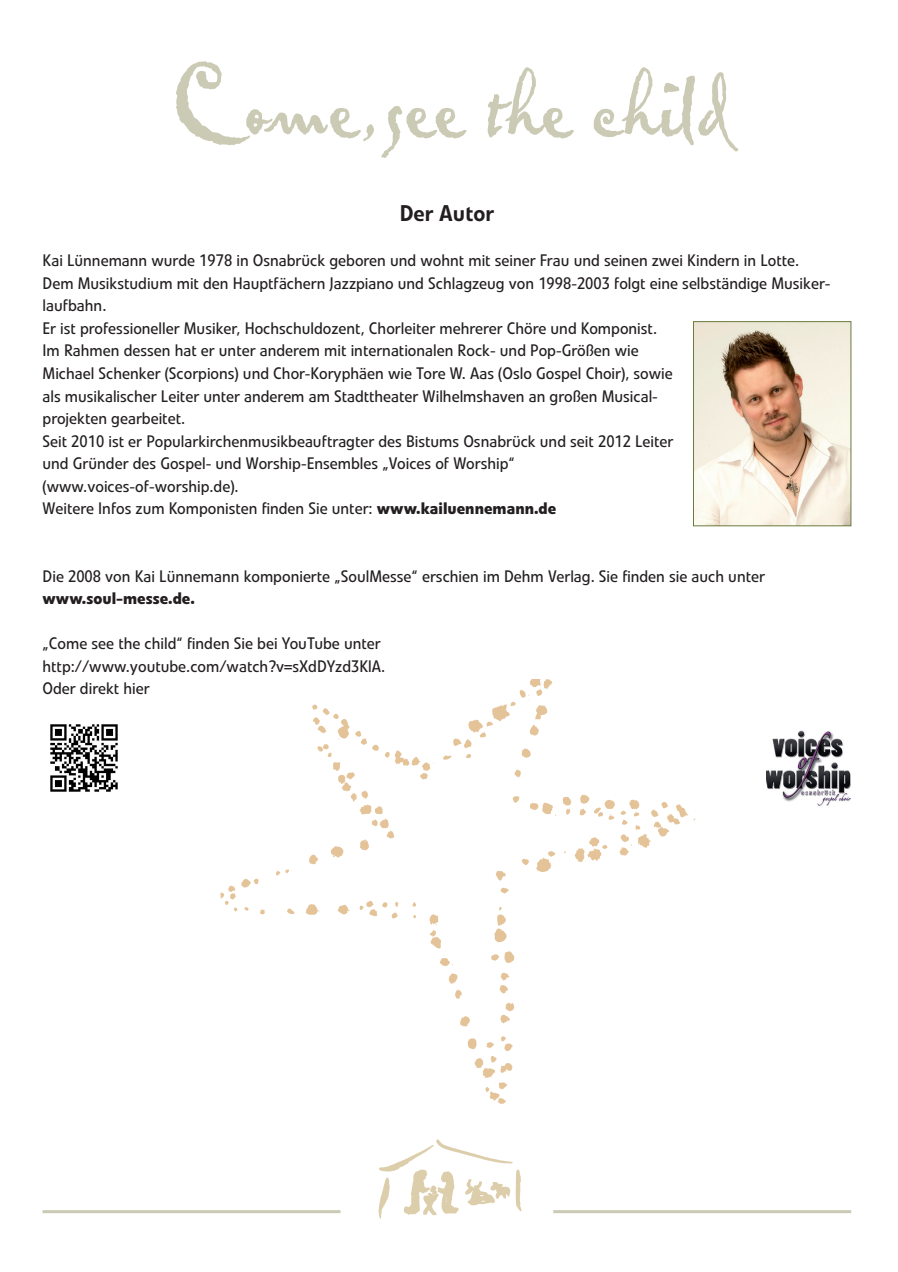
<style>
.page{position:relative;width:898px;height:1272px;background:#fff}
.page>*{position:absolute;margin:0;border:0;box-sizing:border-box;transform-origin:0 0}
.t1{font:105px "Pablo Plain";color:#cbcab4}
.t2{font:500 22.5px "Linotype Veto";color:#231f20}
.t3{font:16.5px/22.5px "Linotype Veto";color:#231f20}
.t4{font:700 16.5px "Linotype Veto";color:#231f20}
.s1{font-weight:700}
</style>
<div class="page">
<hr style="left:43px;top:1210px;width:297px;height:3px;background:#cbcab4">
<hr style="left:553px;top:1210px;width:297px;height:3px;background:#cbcab4">
<svg style="left:378px;top:1139px;width:143px;height:79px"></svg>
<svg style="left:448px;top:973px;width:9px;height:10px"></svg>
<svg style="left:499px;top:972px;width:10px;height:21px"></svg>
<svg style="left:306px;top:904px;width:13px;height:10px"></svg>
<svg style="left:337px;top:904px;width:13px;height:10px"></svg>
<svg style="left:287px;top:908px;width:7px;height:6px"></svg>
<svg style="left:412px;top:902px;width:4px;height:5px"></svg>
<svg style="left:500px;top:887px;width:8px;height:6px"></svg>
<svg style="left:496px;top:871px;width:9px;height:10px"></svg>
<svg style="left:467px;top:1036px;width:46px;height:67px"></svg>
<svg style="left:500px;top:1002px;width:14px;height:21px"></svg>
<svg style="left:455px;top:989px;width:7px;height:9px"></svg>
<svg style="left:491px;top:951px;width:23px;height:12px"></svg>
<svg style="left:494px;top:907px;width:12px;height:35px"></svg>
<svg style="left:276px;top:869px;width:13px;height:6px"></svg>
<svg style="left:521px;top:858px;width:8px;height:7px"></svg>
<svg style="left:512px;top:796px;width:44px;height:20px"></svg>
<svg style="left:460px;top:1016px;width:10px;height:10px"></svg>
<svg style="left:440px;top:958px;width:13px;height:8px"></svg>
<svg style="left:429px;top:914px;width:12px;height:34px"></svg>
<svg style="left:359px;top:901px;width:39px;height:17px"></svg>
<svg style="left:220px;top:878px;width:45px;height:36px"></svg>
<svg style="left:536px;top:851px;width:19px;height:21px"></svg>
<svg style="left:563px;top:794px;width:125px;height:68px"></svg>
<svg style="left:309px;top:704px;width:125px;height:160px"></svg>
<svg style="left:514px;top:769px;width:7px;height:8px"></svg>
<svg style="left:443px;top:679px;width:109px;height:81px"></svg>
<img style="left:695px;top:323px;width:153px;height:201px">
<div style="left:693px;top:321px;width:157px;height:205px;border:1px solid #6a7c40"></div>
<img style="left:50px;top:724px;width:68px;height:68px">
<img style="left:766px;top:730px;width:84px;height:76px">
<h1 class="t1" style="left:168px;top:39px;width:563px">Come, see the child</h1>
<h2 class="t2" style="left:399px;top:200px;width:96px">Der Autor</h2>
<p class="t3" style="left:43px;top:249px;width:789px">Kai Lünnemann wurde 1978 in Osnabrück geboren und wohnt mit seiner Frau und seinen zwei Kindern in Lotte.<br>Dem Musikstudium mit den Hauptfächern Jazzpiano und Schlagzeug von 1998-2003 folgt eine selbständige Musiker&shy;laufbahn.<br>Er ist professioneller Musiker, Hochschuldozent, Chorleiter mehrerer Chöre und Komponist.<br>Im Rahmen dessen hat er unter anderem mit internationalen Rock- und Pop-Größen wie<br>Michael Schenker (Scorpions) und Chor-Koryphäen wie Tore W. Aas (Oslo Gospel Choir), sowie<br>als musikalischer Leiter unter anderem am Stadttheater Wilhelmshaven an großen Musical-<br>projekten gearbeitet.<br>Seit 2010 ist er Popularkirchenmusikbeauftragter des Bistums Osnabrück und seit 2012 Leiter<br>und Gründer des Gospel- und Worship-Ensembles „Voices of Worship“<br>(www.voices-of-worship.de).<br>Weitere Infos zum Komponisten finden Sie unter: <span class="s1">www.kailuennemann.de</span></p>
<p class="t3" style="left:43px;top:565px;width:723px">Die 2008 von Kai Lünnemann komponierte „SoulMesse“ erschien im Dehm Verlag. Sie finden sie auch unter</p>
<p class="t4" style="left:43px;top:588px;width:154px">www.soul-messe.de.</p>
<p class="t3" style="left:43px;top:632px;width:344px">„Come see the child“ finden Sie bei YouTube unter http://www.youtube.com/watch?v=sXdDYzd3KlA.<br>Oder direkt hier</p>
</div>
